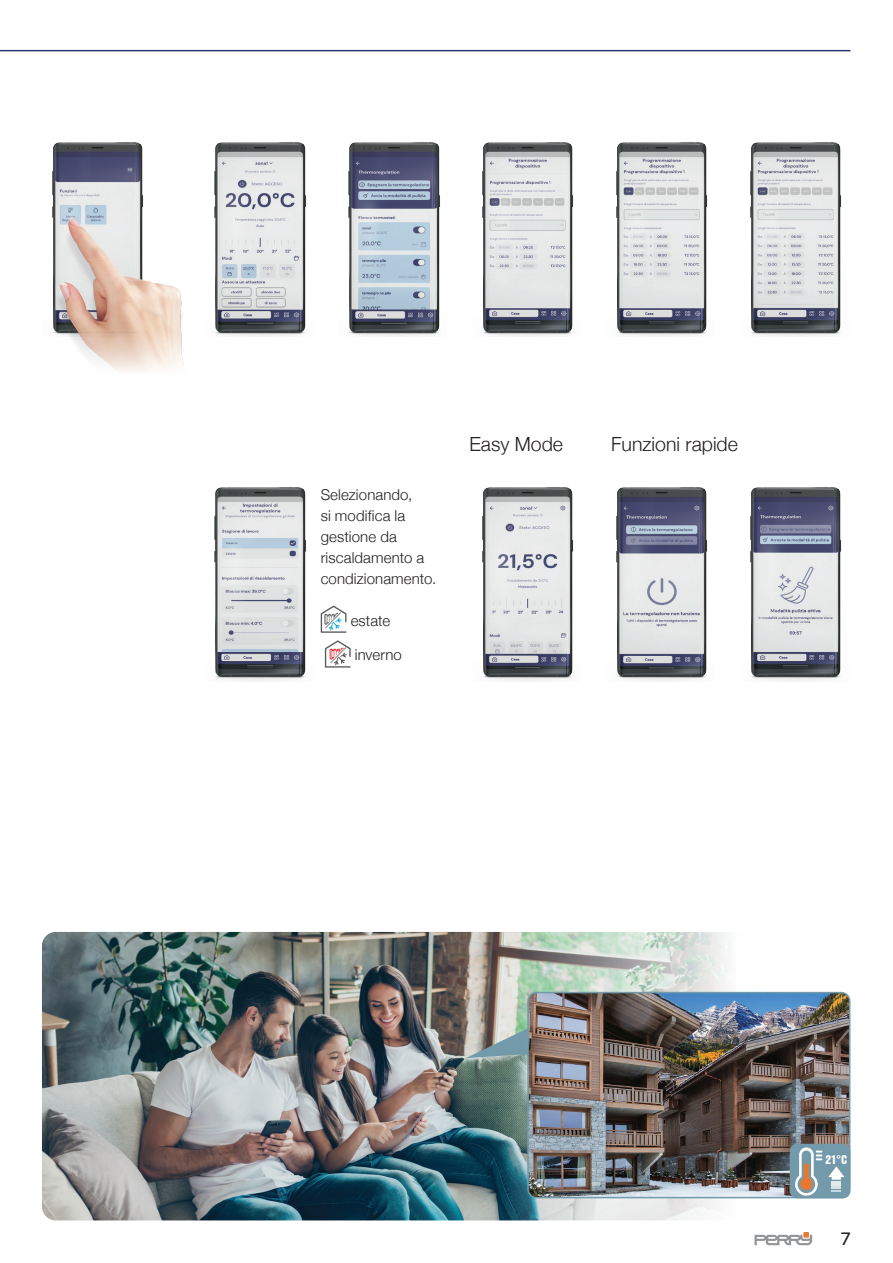
<style>
.page{position:relative;width:893px;height:1263px;background:#fff}
.page>*{position:absolute;margin:0;border:0;box-sizing:border-box;transform-origin:0 0}
.Paragrafo_testo{font:300 19.5px "Helvetica Neue";color:#231f20}
.t1{font:16.5px "Univia Pro";color:#231f20}
.testata_codici{font:300 15px/21px "Helvetica Neue";letter-spacing:.01em;color:#231f20}
.DL59_INDICE_p3{font:11.1px "Helvetica Inserat LT Std";color:#fff}
</style>
<div class="page">
<svg style="left:754px;top:1232px;width:58px;height:13px"></svg>
<img style="left:52px;top:142px;width:91px;height:47px">
<img style="left:214px;top:142px;width:92px;height:195px">
<img style="left:214px;top:487px;width:92px;height:194px">
<img style="left:348px;top:142px;width:92px;height:195px">
<img style="left:482px;top:142px;width:92px;height:195px">
<img style="left:482px;top:487px;width:92px;height:194px">
<img style="left:616px;top:142px;width:92px;height:195px">
<img style="left:616px;top:487px;width:92px;height:194px">
<img style="left:750px;top:142px;width:92px;height:195px">
<img style="left:750px;top:487px;width:92px;height:194px">
<hr style="left:0;top:50px;width:850px;height:1px;background:#2b3870">
<svg style="left:321px;top:606px;width:25px;height:27px"></svg>
<svg style="left:325px;top:640px;width:26px;height:28px"></svg>
<img style="left:52px;top:189px;width:132px;height:182px">
<img style="left:42px;top:932px;width:722px;height:288px">
<img style="left:528px;top:992px;width:321px;height:205px">
<div style="left:527px;top:992px;width:323px;height:206px;border:2px solid #729aab;border-radius:9px"></div>
<div style="left:790px;top:1144px;width:60px;height:54px;background:#729aab;border-radius:7px"></div>
<svg style="left:795px;top:1147px;width:27px;height:49px"></svg>
<svg style="left:828px;top:1166px;width:16px;height:26px"></svg>
<svg style="left:466px;top:1028px;width:62px;height:30px;background:#97a9ab"></svg>
<p class="testata_codici" style="left:321px;top:483px;width:117px">Selezionando,<br>si modifica la gestione da riscaldamento a condizionamento.</p>
<p class="testata_codici" style="left:351px;top:609px;width:41px">estate</p>
<p class="testata_codici" style="left:355px;top:643px;width:49px">inverno</p>
<p class="Paragrafo_testo" style="left:469px;top:429px;width:95px">Easy Mode</p>
<p class="Paragrafo_testo" style="left:611px;top:429px;width:128px">Funzioni rapide</p>
<p class="DL59_INDICE_p3" style="left:825px;top:1153px;width:23px">21°C</p>
<p class="t1" style="left:841px;top:1227px;width:11px">7</p>
</div>
